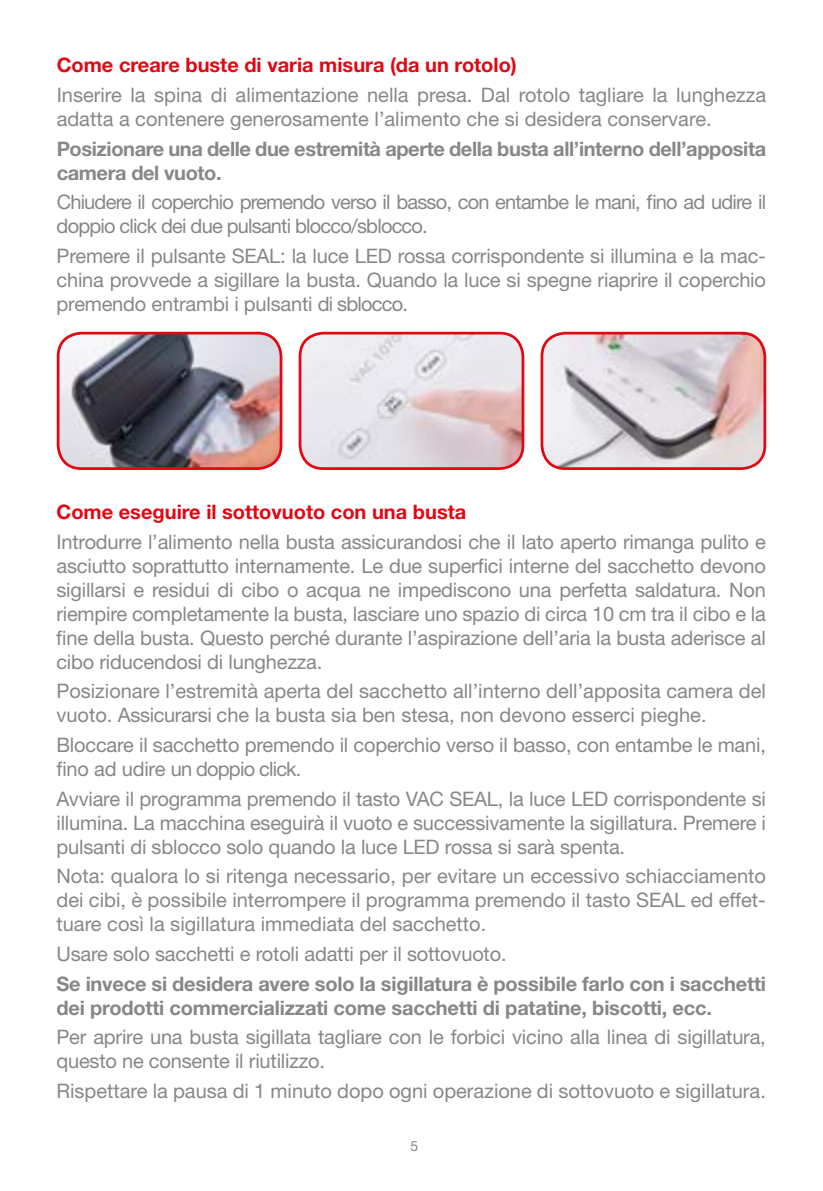
<style>
.page{position:relative;width:823px;height:1191px;background:#fff}
.page>*{position:absolute;margin:0;border:0;box-sizing:border-box;transform-origin:0 0}
.t1{font:20px/24px "Helvetica Neue";letter-spacing:-.01em;color:#878787}
.t2{font:700 20px/24px "Helvetica Neue";letter-spacing:-.01em;color:#878787}
.t3{font:20px/24px "Helvetica Neue";letter-spacing:-.04em;color:#878787}
.t4{font:700 20px "Helvetica Neue";color:#e30613}
.t5{font:14px "Helvetica Neue";color:#878787}
</style>
<div class="page">
<img style="left:58px;top:333px;width:223px;height:135px">
<div style="left:57px;top:332px;width:225px;height:138px;border:3px solid #e30613;border-radius:23px"></div>
<img style="left:302px;top:333px;width:220px;height:135px">
<div style="left:298px;top:332px;width:226px;height:138px;border:3px solid #e30613;border-radius:23px"></div>
<img style="left:544px;top:333px;width:220px;height:135px">
<div style="left:540px;top:332px;width:225px;height:138px;border:3px solid #e30613;border-radius:23px"></div>
<p class="t4" style="left:57px;top:53px;width:461px">Come creare buste di varia misura (da un rotolo)</p>
<p class="t1" style="left:57px;top:83px;width:710px">Inserire la spina di alimentazione nella presa. Dal rotolo tagliare la lunghezza adatta a contenere generosamente l’alimento che si desidera conservare.</p>
<p class="t2" style="left:57px;top:136px;width:710px">Posizionare una delle due estremità aperte della busta all’interno dell’apposita camera del vuoto.</p>
<p class="t3" style="left:57px;top:190px;width:710px">Chiudere il coperchio premendo verso il basso, con entambe le mani, fino ad udire il doppio click dei due pulsanti blocco/sblocco.</p>
<p class="t1" style="left:56px;top:244px;width:710px;text-align:justify">Premere il pulsante SEAL: la luce LED rossa corrispondente si illumina e la mac&shy;china provvede a sigillare la busta. Quando la luce si spegne riaprire il coperchio premendo entrambi i pulsanti di sblocco.</p>
<p class="t4" style="left:56px;top:499px;width:411px">Come eseguire il sottovuoto con una busta</p>
<p class="t1" style="left:56px;top:529px;width:710px;text-align:justify">Introdurre l’alimento nella busta assicurandosi che il lato aperto rimanga pulito e asciutto soprattutto internamente. Le due superfici interne del sacchetto devono sigillarsi e residui di cibo o acqua ne impediscono una perfetta saldatura. Non riempire completamente la busta, lasciare uno spazio di circa 10 cm tra il cibo e la fine della busta. Questo perché durante l’aspirazione dell’aria la busta aderisce al cibo riducendosi di lunghezza.</p>
<p class="t1" style="left:56px;top:679px;width:710px">Posizionare l’estremità aperta del sacchetto all’interno dell’apposita camera del vuoto. Assicurarsi che la busta sia ben stesa, non devono esserci pieghe.</p>
<p class="t1" style="left:56px;top:732px;width:710px">Bloccare il sacchetto premendo il coperchio verso il basso, con entambe le mani, fino ad udire un doppio click.</p>
<p class="t1" style="left:56px;top:786px;width:710px;text-align:justify">Avviare il programma premendo il tasto VAC SEAL, la luce LED corrispondente si illumina. La macchina eseguirà il vuoto e successivamente la sigillatura. Premere i pulsanti di sblocco solo quando la luce LED rossa si sarà spenta.</p>
<p class="t1" style="left:56px;top:864px;width:710px;text-align:justify">Nota: qualora lo si ritenga necessario, per evitare un eccessivo schiacciamento dei cibi, è possibile interrompere il programma premendo il tasto SEAL ed effet&shy;tuare così la sigillatura immediata del sacchetto.</p>
<p class="t1" style="left:56px;top:941px;width:451px">Usare solo sacchetti e rotoli adatti per il sottovuoto.</p>
<p class="t2" style="left:56px;top:971px;width:710px">Se invece si desidera avere solo la sigillatura è possibile farlo con i sacchetti dei prodotti commercializzati come sacchetti di patatine, biscotti, ecc.</p>
<p class="t1" style="left:56px;top:1025px;width:710px">Per aprire una busta sigillata tagliare con le forbici vicino alla linea di sigillatura, questo ne consente il riutilizzo.</p>
<p class="t1" style="left:56px;top:1078px;width:710px">Rispettare la pausa di 1 minuto dopo ogni operazione di sottovuoto e sigillatura.</p>
<p class="t5" style="left:410px;top:1137px;width:9px">5</p>
</div>
